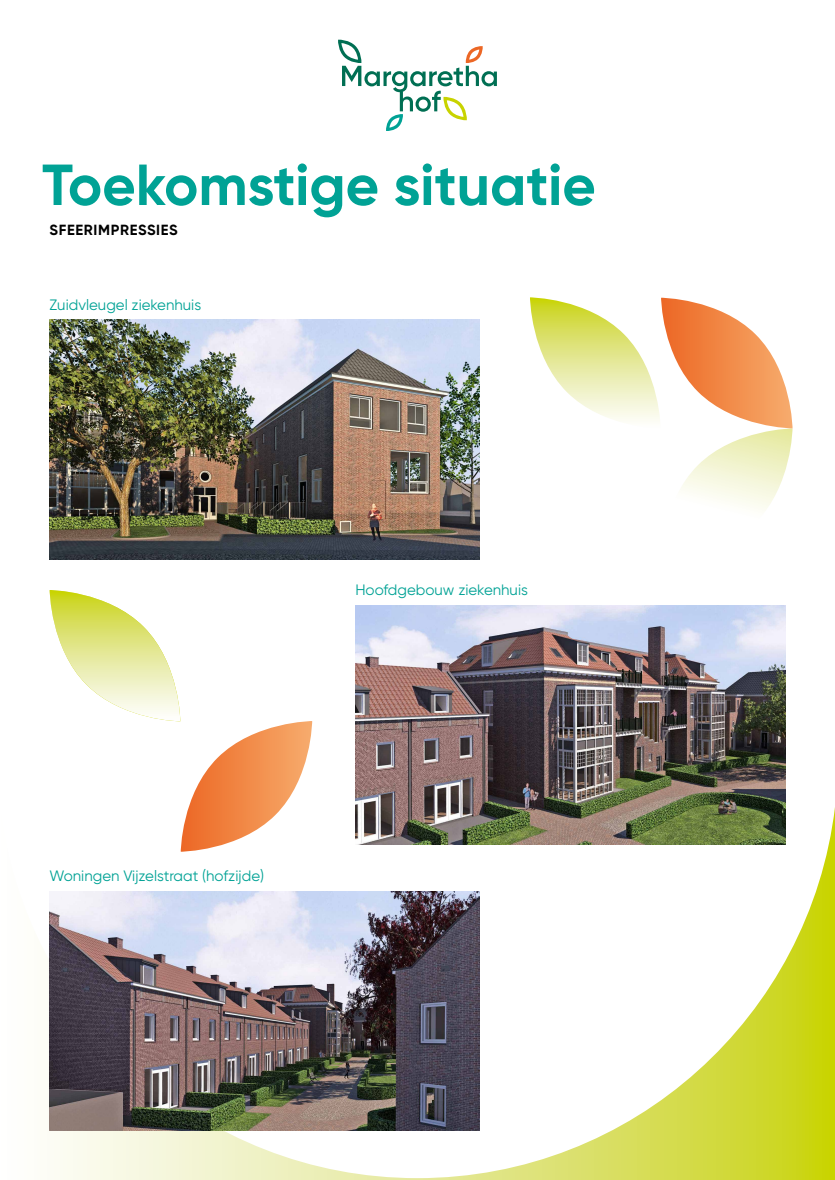
<style>
.page{position:relative;width:835px;height:1180px;background:#fff}
.page>*{position:absolute;margin:0;border:0;box-sizing:border-box;transform-origin:0 0}
.t1{font:700 57.75px "Gilroy";color:#00a295}
.t2{font:15.05px "Gilroy";color:#00a295}
.t3{font:700 14.7px "Gilroy";letter-spacing:.045em;color:#000}
</style>
<div class="page">
<svg style="left:49px;top:807px;width:785px;height:373px"></svg>
<svg style="left:338px;top:40px;width:159px;height:91px"></svg>
<img style="left:50px;top:320px;width:429px;height:239px">
<img style="left:355px;top:605px;width:430px;height:239px">
<img style="left:50px;top:891px;width:429px;height:239px">
<svg style="left:530px;top:297px;width:262px;height:213px"></svg>
<svg style="left:50px;top:590px;width:262px;height:261px"></svg>
<h1 class="t1" style="left:42px;top:149px;width:555px">Toekomstige situatie</h1>
<p class="t3" style="left:50px;top:221px;width:130px">SFEERIMPRESSIES</p>
<p class="t2" style="left:50px;top:295px;width:153px">Zuidvleugel ziekenhuis</p>
<p class="t2" style="left:355px;top:581px;width:174px">Hoofdgebouw ziekenhuis</p>
<p class="t2" style="left:50px;top:866px;width:216px">Woningen Vijzelstraat (hofzijde)</p>
</div>
